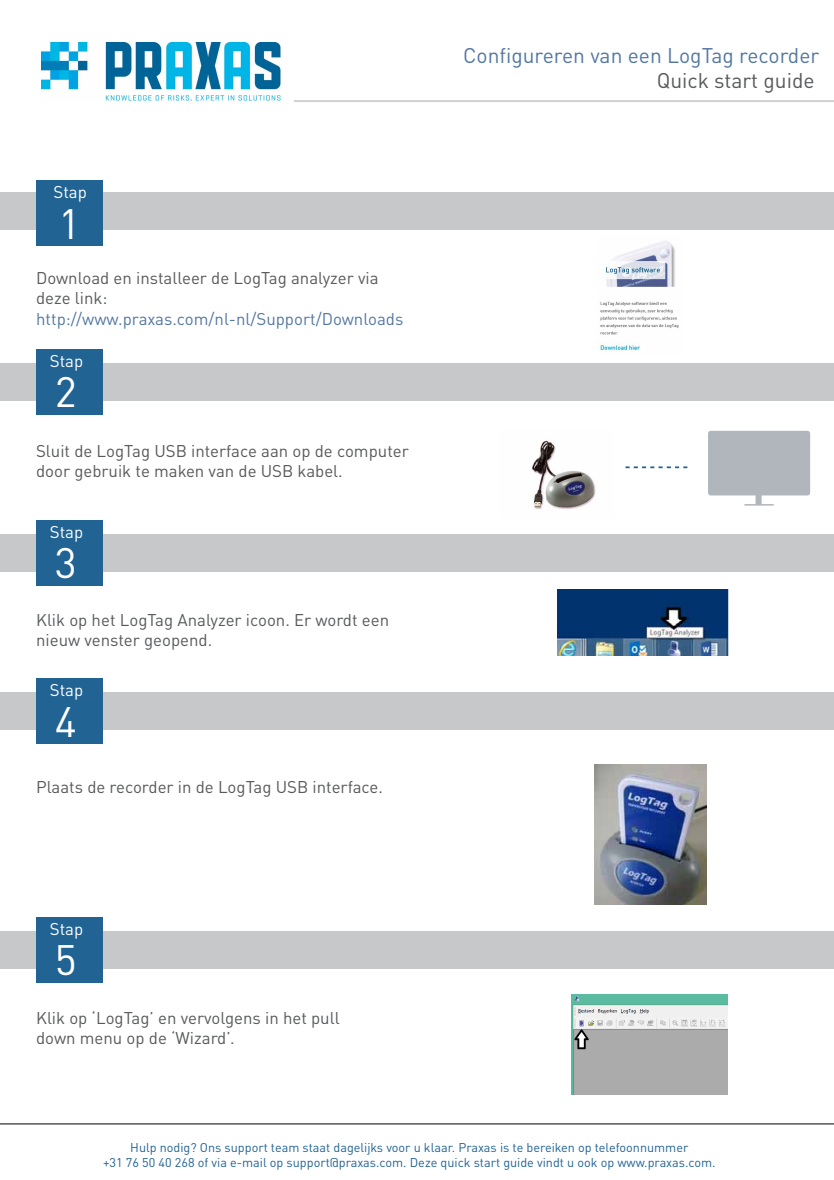
<style>
.page{position:relative;width:834px;height:1180px;background:#fff}
.page>*{position:absolute;margin:0;border:0;box-sizing:border-box;transform-origin:0 0}
.t1{font:42px "DINOT";color:#fff}
.t2{font:21px "DINOT";color:#5377a2}
.t3{font:21px "DINOT";color:#58595b}
.t4{font:16.8px/20.2px "DINOT";color:#58595b}
.t5{font:16.8px "DINOT";color:#5377a2}
.t6{font:16.8px "DINOT";color:#fff}
.t7{font:12.6px/15.1px "DINOT";color:#216393;text-align:center}
</style>
<div class="page">
<img style="left:42px;top:42px;width:239px;height:59px">
<hr style="left:294px;top:100px;width:539px;height:2px;background:#bfbfbf">
<div style="left:0;top:192px;width:833px;height:37px;background:#c7c8ca"></div>
<div style="left:36px;top:181px;width:66px;height:65px;background:#216393"></div>
<div style="left:0;top:363px;width:833px;height:37px;background:#c7c8ca"></div>
<div style="left:36px;top:349px;width:66px;height:65px;background:#216393"></div>
<svg style="left:625px;top:466px;width:62px;height:2px"></svg>
<hr style="left:0;top:1123px;width:833px;height:1px;background:#000">
<img style="left:600px;top:241px;width:79px;height:111px">
<svg style="left:708px;top:431px;width:102px;height:74px;background:#b9bec3"></svg>
<img style="left:532px;top:440px;width:64px;height:70px">
<div style="left:0;top:534px;width:833px;height:37px;background:#c7c8ca"></div>
<div style="left:36px;top:520px;width:66px;height:65px;background:#216393"></div>
<img style="left:557px;top:590px;width:172px;height:65px">
<div style="left:0;top:693px;width:833px;height:37px;background:#c7c8ca"></div>
<div style="left:36px;top:678px;width:66px;height:66px;background:#216393"></div>
<div style="left:0;top:931px;width:833px;height:37px;background:#c7c8ca"></div>
<div style="left:36px;top:916px;width:66px;height:66px;background:#216393"></div>
<img style="left:594px;top:764px;width:112px;height:141px">
<img style="left:571px;top:994px;width:155px;height:100px">
<p class="t6" style="left:54px;top:182px;width:35px">Stap</p>
<h1 class="t1" style="left:59px;top:198px;width:23px">1</h1>
<p class="t4" style="left:36px;top:268px;width:344px">Download en installeer de LogTag analyzer via deze link:</p>
<p class="t5" style="left:36px;top:308px;width:369px">http://www.praxas.com/nl-nl/Support/Downloads</p>
<p class="t6" style="left:50px;top:350px;width:35px">Stap</p>
<h1 class="t1" style="left:55px;top:366px;width:23px">2</h1>
<p class="t4" style="left:36px;top:440px;width:374px">Sluit de LogTag USB interface aan op de computer door gebruik te maken van de USB kabel.</p>
<p class="t6" style="left:50px;top:521px;width:35px">Stap</p>
<h1 class="t1" style="left:55px;top:537px;width:23px">3</h1>
<p class="t4" style="left:36px;top:609px;width:354px">Klik op het LogTag Analyzer icoon. Er wordt een nieuw venster geopend.</p>
<p class="t6" style="left:50px;top:680px;width:35px">Stap</p>
<h1 class="t1" style="left:55px;top:695px;width:23px">4</h1>
<p class="t4" style="left:36px;top:776px;width:348px">Plaats de recorder in de LogTag USB interface.</p>
<p class="t6" style="left:50px;top:918px;width:35px">Stap</p>
<h1 class="t1" style="left:55px;top:933px;width:23px">5</h1>
<p class="t4" style="left:36px;top:1007px;width:305px">Klik op ‘LogTag’ en vervolgens in het pull down menu op de ‘Wizard’.</p>
<p class="t2" style="left:463px;top:42px;width:357px">Configureren van een LogTag recorder</p>
<p class="t3" style="left:656px;top:67px;width:159px">Quick start guide</p>
<p class="t7" style="left:103px;top:1139px;width:614px">Hulp nodig? Ons support team staat dagelijks voor u klaar. Praxas is te bereiken op telefoonnummer<br>+31 76 50 40 268 of via e-mail op support@praxas.com. Deze quick start guide vindt u ook op www.praxas.com.</p>
</div>
